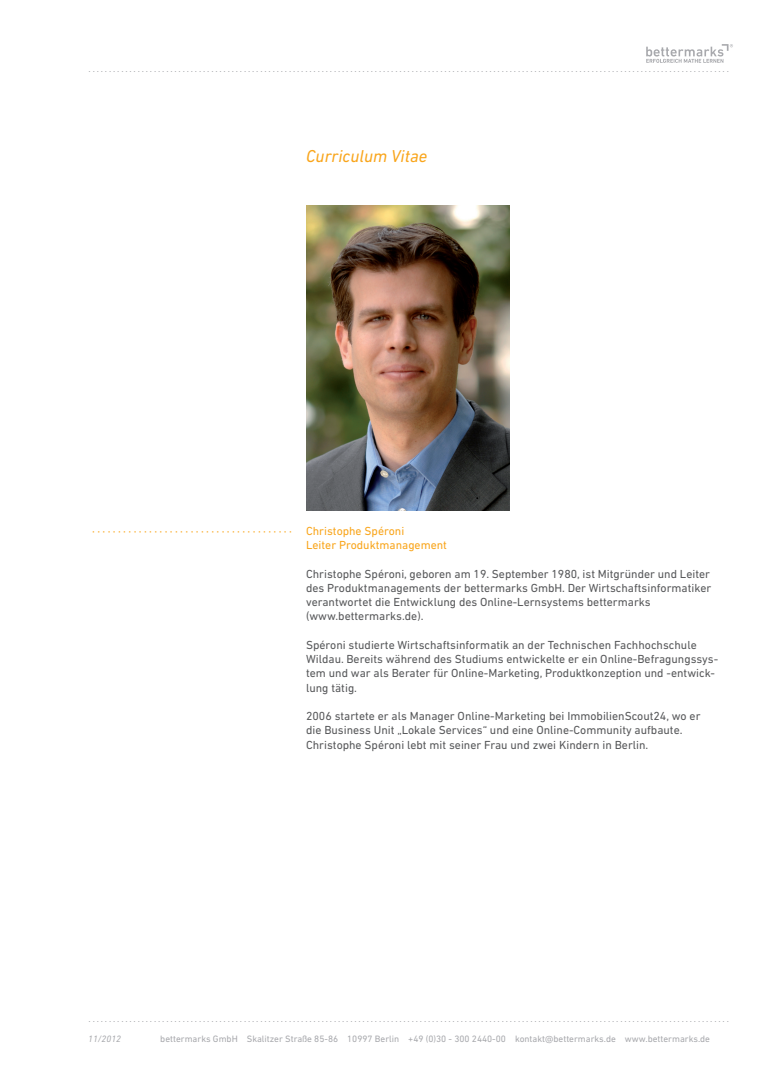
<style>
.page{position:relative;width:780px;height:1088px;background:#fff}
.page>*{position:absolute;margin:0;border:0;box-sizing:border-box;transform-origin:0 0}
.t1{font:italic 17.5px "DIN Next LT Pro";color:#f9a51b}
.t2{font:11.88px/14.2px "DIN Next LT Pro";color:#57585a}
.t3{font:11.88px/14.2px "DIN Next LT Pro";color:#f9a51b}
.t4{font:9.38px "DIN Next LT Pro";color:#a8a9ad}
.t5{font:italic 9.38px "DIN Next LT Pro";color:#a8a9ad}
</style>
<div class="page">
<svg style="left:646px;top:44px;width:87px;height:19px"></svg>
<img style="left:306px;top:206px;width:203px;height:305px">
<p class="t4" style="left:89px;top:66px;width:641px">·····························································································································································</p>
<h1 class="t1" style="left:306px;top:146px;width:123px">Curriculum Vitae</h1>
<p class="t3" style="left:92px;top:524px;width:201px">·······································</p>
<p class="t3" style="left:306px;top:524px;width:142px">Christophe Spéroni<br>Leiter Produktmanagement</p>
<p class="t2" style="left:306px;top:566px;width:407px">Christophe Spéroni, geboren am 19. September 1980, ist Mitgründer und Leiter des Produktmanagements der bettermarks GmbH. Der Wirtschaftsinformatiker verantwortet die Entwicklung des Online-Lernsystems bettermarks (www.bettermarks.de).</p>
<p class="t2" style="left:306px;top:638px;width:413px">Spéroni studierte Wirtschaftsinformatik an der Technischen Fachhochschule Wildau. Bereits während des Studiums entwickelte er ein Online-Befragungssys&shy;tem und war als Berater für Online-Marketing, Produktkonzeption und -entwick&shy;lung tätig.</p>
<p class="t2" style="left:306px;top:709px;width:396px">2006 startete er als Manager Online-Marketing bei ImmobilienScout24, wo er die Business Unit „Lokale Services“ und eine Online-Community aufbaute.<br>Christophe Spéroni lebt mit seiner Frau und zwei Kindern in Berlin.</p>
<p class="t4" style="left:89px;top:1015px;width:641px">·····························································································································································</p>
<p class="t5" style="left:88px;top:1033px;width:34px">11/2012</p>
<p class="t4" style="left:160px;top:1033px;width:551px">bettermarks GmbH Skalitzer Straße 85-86 10997 Berlin +49 (0)30 - 300 2440-00 kontakt@bettermarks.de www.bettermarks.de</p>
</div>
